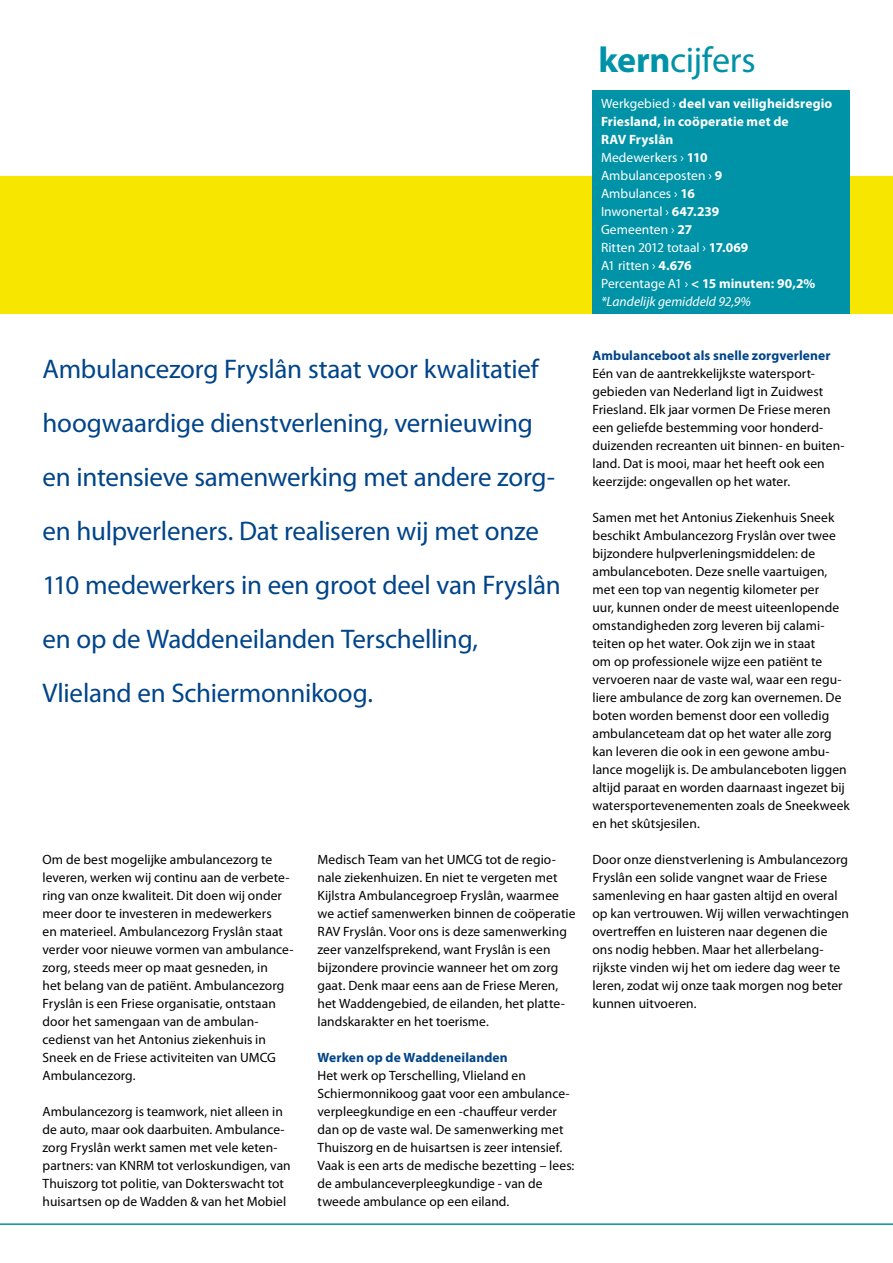
<style>
.page{position:relative;width:893px;height:1263px;background:#fff}
.page>*{position:absolute;margin:0;border:0;box-sizing:border-box;transform-origin:0 0}
.t1{font:36px "Myriad Pro";letter-spacing:-.01em;color:#0092a7}
.t2{font:27px/54px "Myriad Pro";letter-spacing:-.01em;color:#004489}
.t3{font:13.5px/18px "Myriad Pro";letter-spacing:.005em;color:#000}
.t4{font:13.5px/18px "Myriad Pro";letter-spacing:.005em;color:#fff}
.t5{font:700 13.5px "Myriad Pro";letter-spacing:.01em;color:#004489}
.s1{font-weight:700}
.s2{font-style:italic}
</style>
<div class="page">
<div style="left:0;top:176px;width:893px;height:138px;background:#f7e600"></div>
<div style="left:592px;top:90px;width:258px;height:224px;background:#0092a7"></div>
<hr style="left:0;top:1223px;width:893px;height:2px;background:#0092a7">
<p class="t2" style="left:43px;top:342px;width:520px">Ambulancezorg Fryslân staat voor kwalitatief hoogwaardige dienstverlening, vernieuwing en intensieve samenwerking met andere zorg&shy;en hulpverleners. Dat realiseren wij met onze 110 medewerkers in een groot deel van Fryslân en op de Waddeneilanden Terschelling, Vlieland en Schiermonnikoog.</p>
<p class="t3" style="left:43px;top:850px;width:252px">Om de best mogelijke ambulancezorg te leveren, werken wij continu aan de verbete&shy;ring van onze kwaliteit. Dit doen wij onder meer door te investeren in medewerkers<br>en materieel. Ambulancezorg Fryslân staat verder voor nieuwe vormen van ambulance&shy;zorg, steeds meer op maat gesneden, in<br>het belang van de patiënt. Ambulancezorg Fryslân is een Friese organisatie, ontstaan door het samengaan van de ambulan&shy;cedienst van het Antonius ziekenhuis in Sneek en de Friese activiteiten van UMCG Ambulancezorg.</p>
<p class="t3" style="left:43px;top:1102px;width:250px">Ambulancezorg is teamwork, niet alleen in de auto, maar ook daarbuiten. Ambulance&shy;zorg Fryslân werkt samen met vele keten&shy;partners: van KNRM tot verloskundigen, van Thuiszorg tot politie, van Dokterswacht tot huisartsen op de Wadden &amp; van het Mobiel</p>
<p class="t3" style="left:317px;top:850px;width:259px">Medisch Team van het UMCG tot de regio&shy;nale ziekenhuizen. En niet te vergeten met Kijlstra Ambulancegroep Fryslân, waarmee we actief samenwerken binnen de coöperatie RAV Fryslân. Voor ons is deze samenwerking zeer vanzelfsprekend, want Fryslân is een bijzondere provincie wanneer het om zorg gaat. Denk maar eens aan de Friese Meren, het Waddengebied, de eilanden, het platte&shy;landskarakter en het toerisme.</p>
<p class="t5" style="left:317px;top:1049px;width:192px">Werken op de Waddeneilanden</p>
<p class="t3" style="left:317px;top:1066px;width:258px">Het werk op Terschelling, Vlieland en Schiermonnikoog gaat voor een ambulance&shy;verpleegkundige en een -chauffeur verder dan op de vaste wal. De samenwerking met Thuiszorg en de huisartsen is zeer intensief.<br>Vaak is een arts de medische bezetting – lees: de ambulanceverpleegkundige - van de tweede ambulance op een eiland.</p>
<h1 class="t1" style="left:598px;top:38px;width:159px"><span class="s1">kern</span>cijfers</h1>
<p class="t4" style="left:601px;top:94px;width:233px">Werkgebied › <span class="s1">deel van veiligheidsregio<br>Friesland, in coöperatie met de<br>RAV Fryslân<br></span>Medewerkers › <span class="s1">110<br></span>Ambulanceposten › <span class="s1">9<br></span>Ambulances › <span class="s1">16<br></span>Inwonertal › <span class="s1">647.239<br></span>Gemeenten › <span class="s1">27<br></span>Ritten 2012 totaal › <span class="s1">17.069<br></span>A1 ritten › <span class="s1">4.676<br></span>Percentage A1 › <span class="s1">&lt; 15 minuten: 90,2% </span><span class="s2">*Landelijk gemiddeld 92,9%</span></p>
<p class="t5" style="left:592px;top:347px;width:240px">Ambulanceboot als snelle zorgverlener</p>
<p class="t3" style="left:592px;top:364px;width:254px">Eén van de aantrekkelijkste watersport&shy;gebieden van Nederland ligt in Zuidwest Friesland. Elk jaar vormen De Friese meren een geliefde bestemming voor honderd&shy;duizenden recreanten uit binnen- en buiten&shy;land. Dat is mooi, maar het heeft ook een keerzijde: ongevallen op het water.</p>
<p class="t3" style="left:592px;top:508px;width:259px">Samen met het Antonius Ziekenhuis Sneek beschikt Ambulancezorg Fryslân over twee bijzondere hulpverleningsmiddelen: de ambulanceboten. Deze snelle vaartuigen, met een top van negentig kilometer per<br>uur, kunnen onder de meest uiteenlopende omstandigheden zorg leveren bij calami&shy;teiten op het water. Ook zijn we in staat<br>om op professionele wijze een patiënt te vervoeren naar de vaste wal, waar een regu&shy;liere ambulance de zorg kan overnemen. De boten worden bemenst door een volledig ambulanceteam dat op het water alle zorg kan leveren die ook in een gewone ambu&shy;lance mogelijk is. De ambulanceboten liggen altijd paraat en worden daarnaast ingezet bij watersportevenementen zoals de Sneekweek en het skûtsjesilen.</p>
<p class="t3" style="left:592px;top:850px;width:258px">Door onze dienstverlening is Ambulancezorg Fryslân een solide vangnet waar de Friese samenleving en haar gasten altijd en overal op kan vertrouwen. Wij willen verwachtingen overtreffen en luisteren naar degenen die ons nodig hebben. Maar het allerbelang&shy;rijkste vinden wij het om iedere dag weer te leren, zodat wij onze taak morgen nog beter kunnen uitvoeren.</p>
</div>
